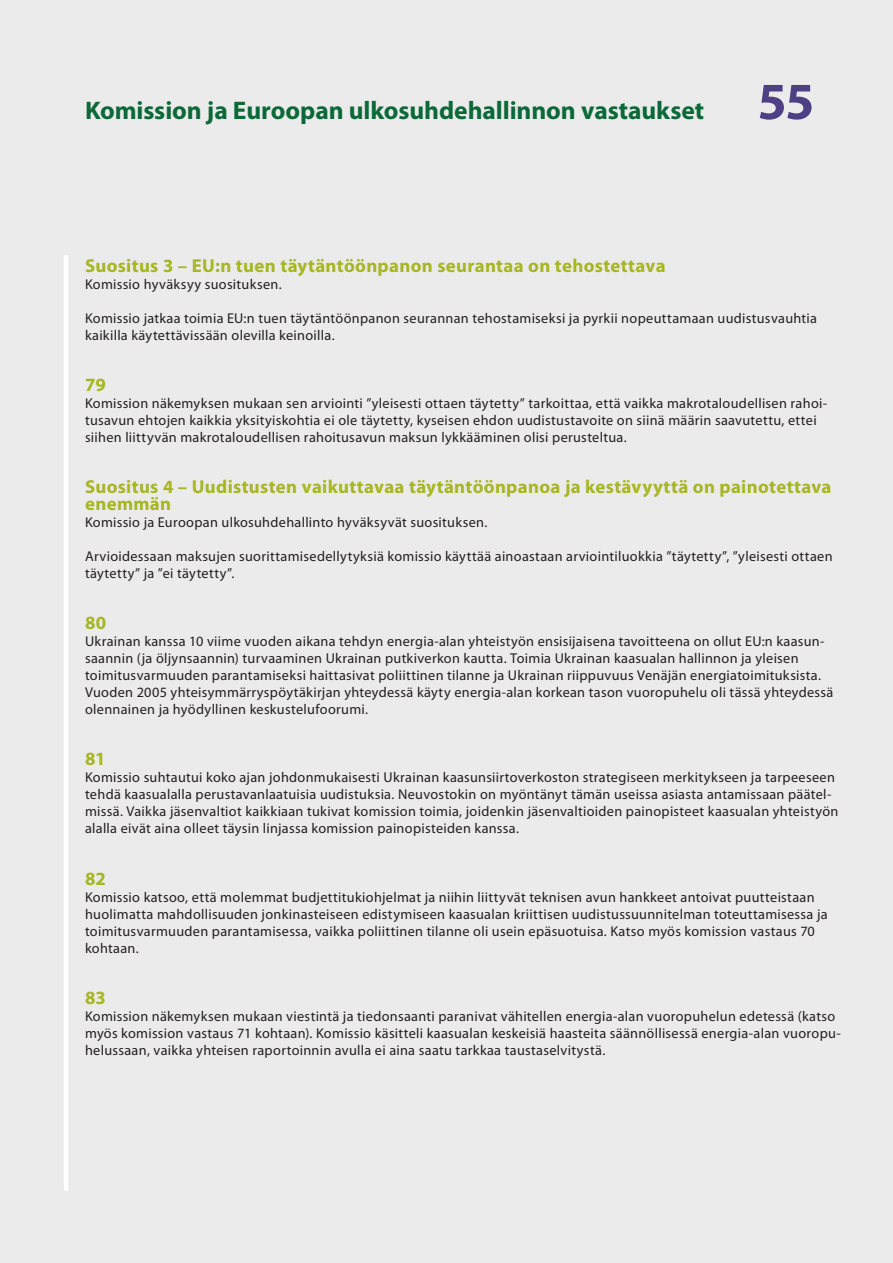
<style>
.page{position:relative;width:893px;height:1263px;background:#ebebeb}
.page>*{position:absolute;margin:0;border:0;box-sizing:border-box;transform-origin:0 0}
.t1{font:700 25.5px "Myriad Pro";letter-spacing:-.005em;color:#0b6938}
.K_03_-_REP_CHIFFRE{font:700 18.75px/17px "Myriad Pro";letter-spacing:.02em;color:#a7b621}
.K_04_-_REP_TEXTE_COU{font:14.25px/17px "Myriad Pro";letter-spacing:.02em;color:#231f20}
.s1{font-size:52.5px;color:#4f4085}
</style>
<div class="page">
<hr style="left:64px;top:255px;width:4px;height:936px;background:#fff">
<h1 class="t1" style="left:85px;top:94px;width:731px">Komission ja Euroopan ulkosuhdehallinnon vastaukset <span class="s1">55</span></h1>
<p class="K_03_-_REP_CHIFFRE" style="left:85px;top:257px;width:582px">Suositus 3 – EU:n tuen täytäntöönpanon seurantaa on tehostettava</p>
<p class="K_04_-_REP_TEXTE_COU" style="left:85px;top:276px;width:198px">Komissio hyväksyy suosituksen.</p>
<p class="K_04_-_REP_TEXTE_COU" style="left:85px;top:310px;width:733px">Komissio jatkaa toimia EU:n tuen täytäntöönpanon seurannan tehostamiseksi ja pyrkii nopeuttamaan uudistusvauhtia kaikilla käytettävissään olevilla keinoilla.</p>
<p class="K_03_-_REP_CHIFFRE" style="left:85px;top:376px;width:22px">79</p>
<p class="K_04_-_REP_TEXTE_COU" style="left:85px;top:395px;width:744px">Komission näkemyksen mukaan sen arviointi ”yleisesti ottaen täytetty” tarkoittaa, että vaikka makrotaloudellisen rahoi&shy;tusavun ehtojen kaikkia yksityiskohtia ei ole täytetty, kyseisen ehdon uudistustavoite on siinä määrin saavutettu, ettei siihen liittyvän makrotaloudellisen rahoitusavun maksun lykkääminen olisi perusteltua.</p>
<p class="K_03_-_REP_CHIFFRE" style="left:85px;top:478px;width:748px">Suositus 4 – Uudistusten vaikuttavaa täytäntöönpanoa ja kestävyyttä on painotettava enemmän</p>
<p class="K_04_-_REP_TEXTE_COU" style="left:85px;top:514px;width:404px">Komissio ja Euroopan ulkosuhdehallinto hyväksyvät suosituksen.</p>
<p class="K_04_-_REP_TEXTE_COU" style="left:85px;top:548px;width:749px">Arvioidessaan maksujen suorittamisedellytyksiä komissio käyttää ainoastaan arviointiluokkia ”täytetty”, ”yleisesti ottaen täytetty” ja ”ei täytetty”.</p>
<p class="K_03_-_REP_CHIFFRE" style="left:85px;top:614px;width:23px">80</p>
<p class="K_04_-_REP_TEXTE_COU" style="left:85px;top:633px;width:750px">Ukrainan kanssa 10 viime vuoden aikana tehdyn energia-alan yhteistyön ensisijaisena tavoitteena on ollut EU:n kaasun&shy;saannin (ja öljynsaannin) turvaaminen Ukrainan putkiverkon kautta. Toimia Ukrainan kaasualan hallinnon ja yleisen toimitusvarmuuden parantamiseksi haittasivat poliittinen tilanne ja Ukrainan riippuvuus Venäjän energiatoimituksista.<br>Vuoden 2005 yhteisymmärryspöytäkirjan yhteydessä käyty energia-alan korkean tason vuoropuhelu oli tässä yhteydessä olennainen ja hyödyllinen keskustelufoorumi.</p>
<p class="K_03_-_REP_CHIFFRE" style="left:85px;top:750px;width:22px">81</p>
<p class="K_04_-_REP_TEXTE_COU" style="left:85px;top:769px;width:755px">Komissio suhtautui koko ajan johdonmukaisesti Ukrainan kaasunsiirtoverkoston strategiseen merkitykseen ja tarpeeseen tehdä kaasualalla perustavanlaatuisia uudistuksia. Neuvostokin on myöntänyt tämän useissa asiasta antamissaan päätel&shy;missä. Vaikka jäsenvaltiot kaikkiaan tukivat komission toimia, joidenkin jäsenvaltioiden painopisteet kaasualan yhteistyön alalla eivät aina olleet täysin linjassa komission painopisteiden kanssa.</p>
<p class="K_03_-_REP_CHIFFRE" style="left:85px;top:869px;width:22px">82</p>
<p class="K_04_-_REP_TEXTE_COU" style="left:85px;top:888px;width:744px">Komissio katsoo, että molemmat budjettitukiohjelmat ja niihin liittyvät teknisen avun hankkeet antoivat puutteistaan huolimatta mahdollisuuden jonkinasteiseen edistymiseen kaasualan kriittisen uudistussuunnitelman toteuttamisessa ja toimitusvarmuuden parantamisessa, vaikka poliittinen tilanne oli usein epäsuotuisa. Katso myös komission vastaus 70 kohtaan.</p>
<p class="K_03_-_REP_CHIFFRE" style="left:85px;top:988px;width:22px">83</p>
<p class="K_04_-_REP_TEXTE_COU" style="left:85px;top:1008px;width:757px">Komission näkemyksen mukaan viestintä ja tiedonsaanti paranivat vähitellen energia-alan vuoropuhelun edetessä (katso myös komission vastaus 71 kohtaan). Komissio käsitteli kaasualan keskeisiä haasteita säännöllisessä energia-alan vuoropu&shy;helussaan, vaikka yhteisen raportoinnin avulla ei aina saatu tarkkaa taustaselvitystä.</p>
</div>
